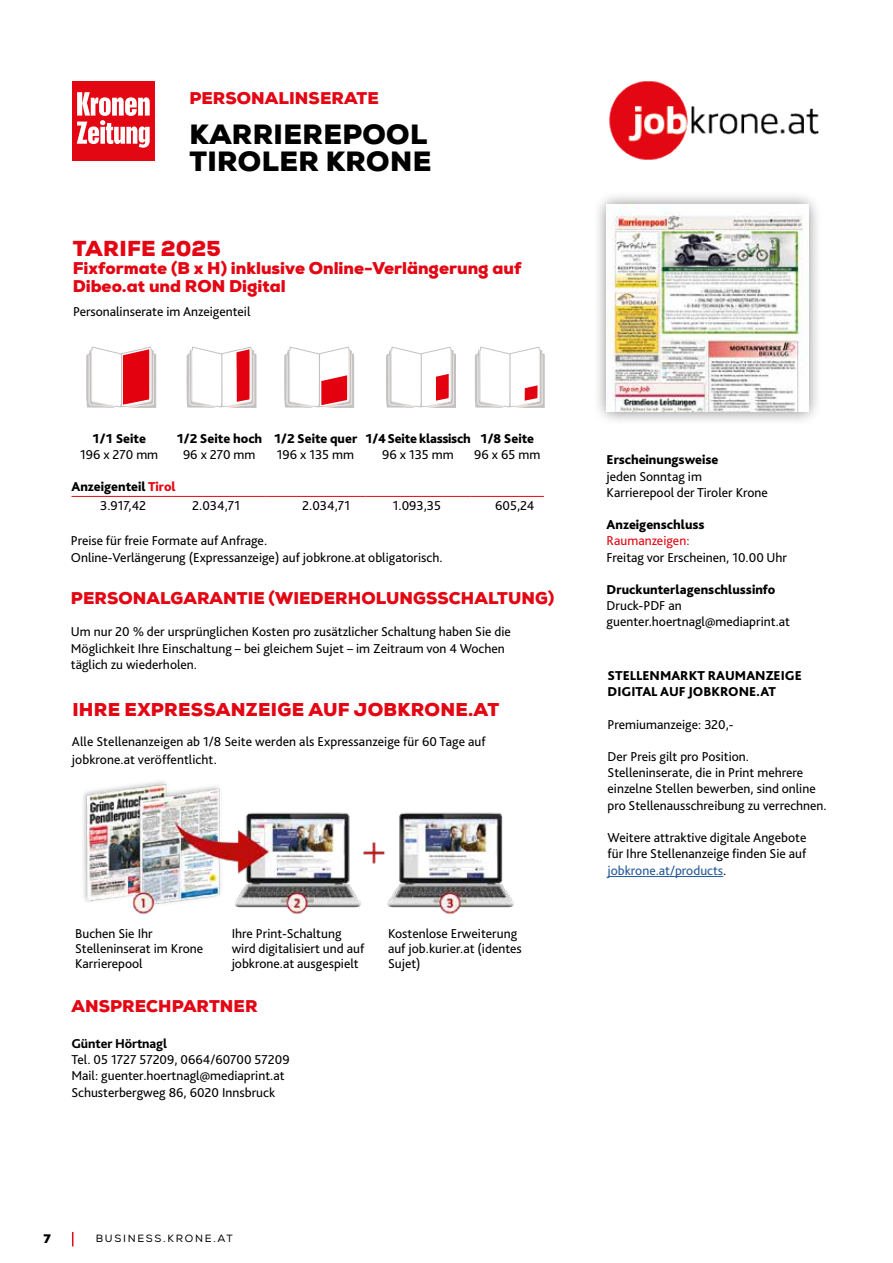
<style>
.page{position:relative;width:893px;height:1263px;background:#fff}
.page>*{position:absolute;margin:0;border:0;box-sizing:border-box;transform-origin:0 0}
.t1{font:900 27px/27px "Nexa";letter-spacing:.015em;color:#000}
.t2{font:900 21px "Nexa";letter-spacing:.005em;color:#e30613}
.t3{font:900 18px "Nexa";letter-spacing:.015em;color:#e30613}
.t4{font:900 16.5px/18px "Nexa";color:#e30613}
.t5{font:13.5px/16.2px "Bliss Pro";color:#000}
.t6{font:800 13.5px/16.2px "Bliss Pro";color:#000}
.t7{font:800 13.5px "Bliss Pro";letter-spacing:-.02em;color:#000}
.t8{font:800 13.5px "Bliss Pro";letter-spacing:-.01em;color:#000}
.t9{font:13.5px "Bliss Pro";color:#e30613}
.t10{font:900 12px "Nexa";color:#000}
.t11{font:10.5px "Nexa";letter-spacing:.165em;color:#000}
.s1{color:#e30613}
.s2{font-weight:400}
.s3{color:#275b9b}
</style>
<div class="page">
<svg style="left:72px;top:1232px;width:1px;height:14px"></svg>
<div style="left:72px;top:81px;width:83px;height:80px;background:#e30613"></div>
<svg style="left:77px;top:92px;width:73px;height:56px"></svg>
<img style="left:609px;top:81px;width:210px;height:79px">
<div style="left:592px;top:190px;width:230px;height:235px;background:#000;opacity:.5"></div>
<img style="left:607px;top:205px;width:201px;height:206px">
<hr style="left:608px;top:876px;width:115px;height:1px;background:#275b9b">
<svg style="left:284px;top:347px;width:70px;height:61px"></svg>
<svg style="left:386px;top:347px;width:70px;height:61px"></svg>
<svg style="left:475px;top:347px;width:70px;height:61px"></svg>
<hr style="left:71px;top:496px;width:102px;height:1px;background:#e30613">
<hr style="left:173px;top:496px;width:93px;height:1px;background:#e30613">
<hr style="left:266px;top:496px;width:99px;height:1px;background:#e30613">
<hr style="left:365px;top:496px;width:106px;height:1px;background:#e30613">
<hr style="left:471px;top:496px;width:73px;height:1px;background:#e30613">
<svg style="left:186px;top:347px;width:70px;height:61px"></svg>
<svg style="left:86px;top:347px;width:70px;height:61px"></svg>
<img style="left:83px;top:781px;width:431px;height:133px">
<p class="t4" style="left:189px;top:89px;width:191px">PERSONALINSERATE</p>
<h1 class="t1" style="left:189px;top:121px;width:243px">KARRIEREPOOL<br>TIROLER KRONE</h1>
<h2 class="t2" style="left:73px;top:235px;width:149px">TARIFE 2025</h2>
<p class="t4" style="left:73px;top:259px;width:450px">Fixformate (B x H) inklusive Online-Verlängerung auf<br>Dibeo.at und RON Digital</p>
<p class="t5" style="left:73px;top:304px;width:179px">Personalinserate im Anzeigenteil</p>
<p class="t6" style="left:92px;top:430px;width:55px">1/1 Seite</p>
<p class="t5" style="left:80px;top:446px;width:80px">196 x 270 mm</p>
<p class="t6" style="left:176px;top:430px;width:87px">1/2 Seite hoch</p>
<p class="t5" style="left:183px;top:446px;width:74px">96 x 270 mm</p>
<p class="t6" style="left:274px;top:430px;width:85px">1/2 Seite quer</p>
<p class="t5" style="left:277px;top:446px;width:79px">196 x 135 mm</p>
<p class="t7" style="left:365px;top:430px;width:107px">1/4 Seite klassisch</p>
<p class="t5" style="left:382px;top:446px;width:73px">96 x 135 mm</p>
<p class="t6" style="left:480px;top:430px;width:55px">1/8 Seite</p>
<p class="t5" style="left:474px;top:446px;width:68px">96 x 65 mm</p>
<p class="t6" style="left:71px;top:476px;width:106px;line-height:19.5px;text-align:center">Anzeigenteil <span class="s1">Tirol<br></span><span class="s2">3.917,42</span></p>
<p class="t5" style="left:192px;top:498px;width:49px">2.034,71</p>
<p class="t5" style="left:302px;top:498px;width:49px">2.034,71</p>
<p class="t5" style="left:393px;top:498px;width:50px">1.093,35</p>
<p class="t5" style="left:495px;top:498px;width:41px">605,24</p>
<p class="t5" style="left:71px;top:533px;width:373px">Preise für freie Formate auf Anfrage.<br>Online-Verlängerung (Expressanzeige) auf jobkrone.at obligatorisch.</p>
<p class="t4" style="left:71px;top:589px;width:485px">PERSONALGARANTIE (WIEDERHOLUNGSSCHALTUNG)</p>
<p class="t5" style="left:71px;top:624px;width:441px">Um nur 20 % der ursprünglichen Kosten pro zusätzlicher Schaltung haben Sie die<br>Möglichkeit Ihre Einschaltung – bei gleichem Sujet – im Zeitraum von 4 Wochen täglich zu wiederholen.</p>
<h3 class="t3" style="left:72px;top:698px;width:428px">IHRE EXPRESSANZEIGE AUF JOBKRONE.AT</h3>
<p class="t5" style="left:72px;top:733px;width:415px;line-height:18px">Alle Stellenanzeigen ab 1/8 Seite werden als Expressanzeige für 60 Tage auf jobkrone.at veröffentlicht.</p>
<p class="t5" style="left:75px;top:926px;width:130px;line-height:15px">Buchen Sie Ihr<br>Stelleninserat im Krone<br>Karrierepool</p>
<p class="t5" style="left:388px;top:925px;width:135px;line-height:15px">Kostenlose Erweiterung auf job.kurier.at (identes<br>Sujet)</p>
<p class="t5" style="left:232px;top:925px;width:134px;line-height:15px">Ihre Print-Schaltung wird digitalisiert und auf jobkrone.at ausgespielt</p>
<p class="t4" style="left:71px;top:997px;width:188px">ANSPRECHPARTNER</p>
<p class="t8" style="left:71px;top:1035px;width:97px">Günter Hörtnagl</p>
<p class="t5" style="left:71px;top:1052px;width:220px">Tel. 05 1727 57209, 0664/60700 57209<br>Mail: guenter.hoertnagl@mediaprint.at<br>Schusterbergweg 86, 6020 Innsbruck</p>
<p class="t6" style="left:607px;top:452px;width:113px">Erscheinungsweise</p>
<p class="t5" style="left:607px;top:468px;width:163px">jeden Sonntag im<br>Karrierepool der Tiroler Krone</p>
<p class="t6" style="left:607px;top:517px;width:99px">Anzeigenschluss</p>
<p class="t9" style="left:607px;top:533px;width:84px">Raumanzeigen:</p>
<p class="t5" style="left:607px;top:549px;width:182px">Freitag vor Erscheinen, 10.00 Uhr</p>
<p class="t6" style="left:607px;top:581px;width:170px">Druckunterlagenschlussinfo</p>
<p class="t5" style="left:607px;top:598px;width:185px">Druck-PDF an guenter.hoertnagl@mediaprint.at</p>
<p class="t6" style="left:608px;top:667px;width:196px">STELLENMARKT RAUMANZEIGE<br>DIGITAL AUF JOBKRONE.AT</p>
<p class="t5" style="left:608px;top:716px;width:128px">Premiumanzeige: 320,-</p>
<p class="t5" style="left:608px;top:748px;width:221px">Der Preis gilt pro Position.<br>Stelleninserate, die in Print mehrere einzelne Stellen bewerben, sind online pro Stellenausschreibung zu verrechnen.</p>
<p class="t5" style="left:608px;top:829px;width:200px;text-align:justify">Weitere attraktive digitale Angebote für Ihre Stellenanzeige finden Sie auf <span class="s3">jobkrone.at/products</span>.</p>
<p class="t10" style="left:44px;top:1230px;width:9px">7</p>
<p class="t11" style="left:96px;top:1232px;width:139px">BUSINESS.KRONE.AT</p>
</div>
